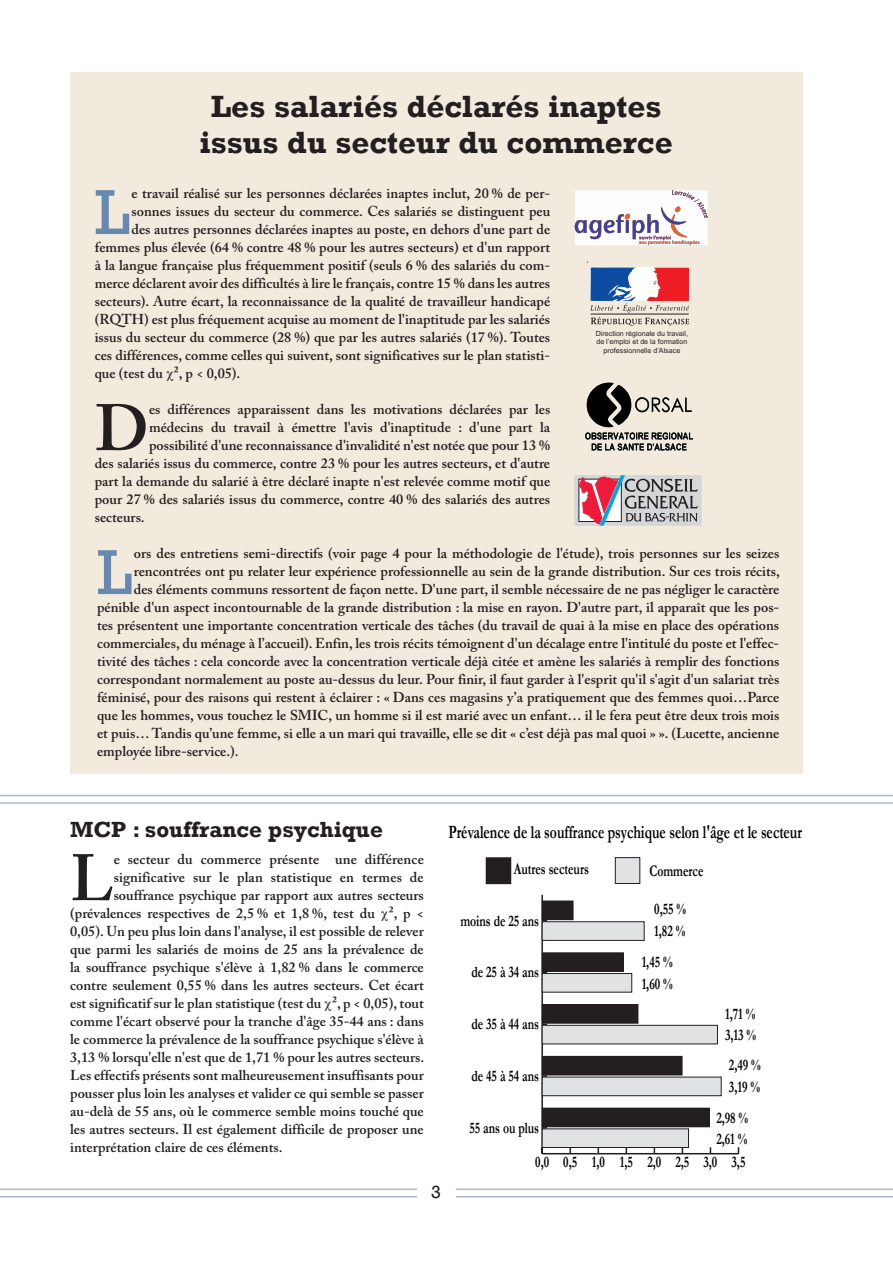
<style>
.page{position:relative;width:893px;height:1263px;background:#fff}
.page>*{position:absolute;margin:0;border:0;box-sizing:border-box;transform-origin:0 0}
.t1{font:600 64.95px "Adobe Caslon Pro";color:#231f20}
.t2{font:64.5px "Rockwell";color:#6589b1;scale:1.04 1}
.t3{font:700 31.5px/36px "Rockwell";color:#231f20;text-align:center}
.t4{font:700 22.5px "Rockwell";color:#231f20}
.t5{font:700 18.9px "Garamond";color:#000;scale:.72 1}
.t6{font:18px "Rockwell";color:#231f20}
.t7{font:700 16.2px/21.6px "Garamond";color:#000;scale:.72 1}
.t8{font:600 14.25px "Adobe Caslon Pro";color:#231f20}
.t9{font:7.2px/8.6px "Arial";color:#231f20;text-align:center}
</style>
<div class="page">
<div style="left:70px;top:72px;width:732px;height:702px;background:#f2ebdd"></div>
<hr style="left:0;top:1188px;width:893px;height:2px;background:#a8b9d2">
<hr style="left:0;top:1196px;width:893px;height:1px;background:#a8b9d2">
<hr style="left:542px;top:1153px;width:196px;height:1px;background:#231f20">
<hr style="left:541px;top:895px;width:2px;height:259px;background:#231f20">
<div style="left:615px;top:858px;width:25px;height:25px;background:#e1e2e4"></div>
<div style="left:615px;top:857px;width:25px;height:27px;border:1px solid #231f20"></div>
<div style="left:542px;top:922px;width:102px;height:18px;background:#e1e2e4"></div>
<div style="left:542px;top:921px;width:103px;height:20px;border:1px solid #231f20"></div>
<div style="left:542px;top:973px;width:90px;height:19px;background:#e1e2e4"></div>
<div style="left:542px;top:973px;width:90px;height:19px;border:1px solid #231f20"></div>
<div style="left:542px;top:1025px;width:175px;height:19px;background:#e1e2e4"></div>
<div style="left:542px;top:1025px;width:176px;height:19px;border:1px solid #231f20"></div>
<div style="left:542px;top:1077px;width:179px;height:19px;background:#e1e2e4"></div>
<div style="left:542px;top:1077px;width:180px;height:19px;border:1px solid #231f20"></div>
<div style="left:542px;top:1129px;width:146px;height:18px;background:#e1e2e4"></div>
<div style="left:542px;top:1128px;width:147px;height:20px;border:1px solid #231f20"></div>
<div style="left:486px;top:858px;width:25px;height:26px;background:#231f20"></div>
<div style="left:486px;top:857px;width:25px;height:27px;border:1px solid #231f20"></div>
<div style="left:542px;top:901px;width:31px;height:19px;background:#231f20"></div>
<div style="left:542px;top:953px;width:81px;height:18px;background:#231f20"></div>
<div style="left:542px;top:952px;width:82px;height:20px;border:1px solid #231f20"></div>
<div style="left:542px;top:1004px;width:96px;height:19px;background:#231f20"></div>
<div style="left:542px;top:1056px;width:140px;height:19px;background:#231f20"></div>
<div style="left:542px;top:1108px;width:167px;height:19px;background:#231f20"></div>
<svg style="left:0;top:796px;width:893px;height:1px"></svg>
<hr style="left:0;top:795px;width:893px;height:1px;background:#a8b9d2">
<hr style="left:0;top:802px;width:893px;height:2px;background:#a8b9d2">
<div style="left:417px;top:1186px;width:38px;height:72px;background:#fff"></div>
<svg style="left:575px;top:190px;width:133px;height:55px;background:#e3dee5"></svg>
<svg style="left:575px;top:475px;width:126px;height:51px;background:#b99fa7"></svg>
<svg style="left:587px;top:262px;width:102px;height:64px"></svg>
<svg style="left:585px;top:383px;width:108px;height:68px"></svg>
<h3 class="t3" style="left:200px;top:88px;width:475px">Les salariés déclarés inaptes issus du secteur du commerce</h3>
<h2 class="t2" style="left:95px;top:175px;width:35px">L</h2>
<p class="t8" style="left:131px;top:185px;width:420px">e travail réalisé sur les personnes déclarées inaptes inclut, 20 % de per-</p>
<p class="t8" style="left:131px;top:203px;width:420px">sonnes issues du secteur du commerce. Ces salariés se distinguent peu</p>
<p class="t8" style="left:131px;top:221px;width:420px">des autres personnes déclarées inaptes au poste, en dehors d'une part de</p>
<p class="t8" style="left:95px;top:239px;width:457px">femmes plus élevée (64 % contre 48 % pour les autres secteurs) et d'un rapport</p>
<p class="t8" style="left:95px;top:257px;width:457px">à la langue française plus fréquemment positif (seuls 6 % des salariés du com-</p>
<p class="t8" style="left:95px;top:275px;width:457px">merce déclarent avoir des difficultés à lire le français, contre 15 % dans les autres</p>
<p class="t8" style="left:95px;top:293px;width:457px">secteurs). Autre écart, la reconnaissance de la qualité de travailleur handicapé</p>
<p class="t8" style="left:95px;top:311px;width:457px">(RQTH) est plus fréquement acquise au moment de l'inaptitude par les salariés</p>
<p class="t8" style="left:95px;top:329px;width:457px">issus du secteur du commerce (28 %) que par les autres salariés (17 %). Toutes</p>
<p class="t8" style="left:95px;top:347px;width:457px">ces différences, comme celles qui suivent, sont significatives sur le plan statisti-</p>
<p class="t8" style="left:95px;top:365px;width:147px">que (test du ², p &lt; 0,05).</p>
<h1 class="t1" style="left:95px;top:390px;width:56px">D</h1>
<p class="t8" style="left:149px;top:401px;width:403px">es différences apparaissent dans les motivations déclarées par les</p>
<p class="t8" style="left:149px;top:419px;width:403px">médecins du travail à émettre l'avis d'inaptitude : d'une part la</p>
<p class="t8" style="left:149px;top:437px;width:403px">possibilité d'une reconnaissance d'invalidité n'est notée que pour 13 %</p>
<p class="t8" style="left:95px;top:455px;width:457px">des salariés issus du commerce, contre 23 % pour les autres secteurs, et d'autre</p>
<p class="t8" style="left:95px;top:473px;width:457px">part la demande du salarié à être déclaré inapte n'est relevée comme motif que</p>
<p class="t8" style="left:95px;top:491px;width:457px">pour 27 % des salariés issus du commerce, contre 40 % des salariés des autres</p>
<p class="t8" style="left:95px;top:509px;width:52px">secteurs.</p>
<p class="t9" style="left:596px;top:329px;width:94px">Direction régionale du travail, de l’emploi et de la formation professionnelle d’Alsace</p>
<h2 class="t2" style="left:97px;top:535px;width:35px">L</h2>
<p class="t8" style="left:134px;top:545px;width:647px">ors des entretiens semi-directifs (voir page 4 pour la méthodologie de l'étude), trois personnes sur les seizes</p>
<p class="t8" style="left:134px;top:563px;width:647px">rencontrées ont pu relater leur expérience professionnelle au sein de la grande distribution. Sur ces trois récits,</p>
<p class="t8" style="left:134px;top:581px;width:647px">des éléments communs ressortent de façon nette. D'une part, il semble nécessaire de ne pas négliger le caractère</p>
<p class="t8" style="left:97px;top:599px;width:684px">pénible d'un aspect incontournable de la grande distribution : la mise en rayon. D'autre part, il apparaît que les pos-</p>
<p class="t8" style="left:97px;top:617px;width:684px">tes présentent une importante concentration verticale des tâches (du travail de quai à la mise en place des opérations</p>
<p class="t8" style="left:97px;top:635px;width:684px">commerciales, du ménage à l’accueil). Enfin, les trois récits témoignent d'un décalage entre l'intitulé du poste et l'effec-</p>
<p class="t8" style="left:97px;top:653px;width:684px">tivité des tâches : cela concorde avec la concentration verticale déjà citée et amène les salariés à remplir des fonctions</p>
<p class="t8" style="left:97px;top:671px;width:684px">correspondant normalement au poste au-dessus du leur. Pour finir, il faut garder à l'esprit qu'il s'agit d'un salariat très</p>
<p class="t8" style="left:97px;top:689px;width:684px">féminisé, pour des raisons qui restent à éclairer : « Dans ces magasins y’a pratiquement que des femmes quoi…Parce</p>
<p class="t8" style="left:97px;top:707px;width:684px">que les hommes, vous touchez le SMIC, un homme si il est marié avec un enfant… il le fera peut être deux trois mois</p>
<p class="t8" style="left:97px;top:725px;width:684px">et puis… Tandis qu’une femme, si elle a un mari qui travaille, elle se dit « c’est déjà pas mal quoi » ». (Lucette, ancienne</p>
<p class="t8" style="left:97px;top:743px;width:143px">employée libre-service.).</p>
<h3 class="t4" style="left:70px;top:816px;width:314px">MCP : souffrance psychique</h3>
<h1 class="t1" style="left:70px;top:840px;width:45px">L</h1>
<p class="t8" style="left:114px;top:851px;width:312px">e secteur du commerce présente une différence</p>
<p class="t8" style="left:114px;top:869px;width:312px">significative sur le plan statistique en termes de</p>
<p class="t8" style="left:114px;top:887px;width:312px">souffrance psychique par rapport aux autres secteurs</p>
<p class="t8" style="left:70px;top:905px;width:355px">(prévalences respectives de 2,5 % et 1,8 %, test du ², p &lt;</p>
<p class="t8" style="left:70px;top:923px;width:355px">0,05). Un peu plus loin dans l'analyse, il est possible de relever</p>
<p class="t8" style="left:70px;top:941px;width:355px">que parmi les salariés de moins de 25 ans la prévalence de</p>
<p class="t8" style="left:70px;top:959px;width:355px">la souffrance psychique s'élève à 1,82 % dans le commerce</p>
<p class="t8" style="left:70px;top:977px;width:355px">contre seulement 0,55 % dans les autres secteurs. Cet écart</p>
<p class="t8" style="left:70px;top:995px;width:355px">est significatif sur le plan statistique (test du ², p &lt; 0,05), tout</p>
<p class="t8" style="left:70px;top:1013px;width:355px">comme l'écart observé pour la tranche d'âge 35-44 ans : dans</p>
<p class="t8" style="left:70px;top:1031px;width:355px">le commerce la prévalence de la souffrance psychique s'élève à</p>
<p class="t8" style="left:70px;top:1049px;width:356px">3,13 % lorsqu'elle n'est que de 1,71 % pour les autres secteurs.</p>
<p class="t8" style="left:70px;top:1067px;width:355px">Les effectifs présents sont malheureusement insuffisants pour</p>
<p class="t8" style="left:70px;top:1085px;width:355px">pousser plus loin les analyses et valider ce qui semble se passer</p>
<p class="t8" style="left:70px;top:1103px;width:355px">au-delà de 55 ans, où le commerce semble moins touché que</p>
<p class="t8" style="left:70px;top:1121px;width:355px">les autres secteurs. Il est également difficile de proposer une</p>
<p class="t8" style="left:70px;top:1139px;width:214px">interprétation claire de ces éléments.</p>
<p class="t6" style="left:431px;top:1182px;width:11px">3</p>
<h3 class="t5" style="left:448px;top:819px;width:493px">Prévalence de la souffrance psychique selon l'âge et le secteur</h3>
<p class="t7" style="left:514px;top:858px;width:106px">Autres secteurs</p>
<p class="t7" style="left:650px;top:860px;width:76px">Commerce</p>
<p class="t7" style="left:460px;top:910px;width:111px">moins de 25 ans</p>
<p class="t7" style="left:471px;top:961px;width:96px">de 25 à 34 ans</p>
<p class="t7" style="left:471px;top:1013px;width:96px">de 35 à 44 ans</p>
<p class="t7" style="left:471px;top:1065px;width:96px">de 45 à 54 ans</p>
<p class="t7" style="left:469px;top:1117px;width:98px">55 ans ou plus</p>
<p class="t7" style="left:654px;top:899px;width:46px">0,55 %<br>1,82 %</p>
<p class="t7" style="left:642px;top:951px;width:45px">1,45 %<br>1,60 %</p>
<p class="t7" style="left:725px;top:1003px;width:45px">1,71 %<br>3,13 %</p>
<p class="t7" style="left:729px;top:1054px;width:46px">2,49 %<br>3,19 %</p>
<p class="t7" style="left:716px;top:1107px;width:46px">2,98 %<br>2,61 %</p>
<p class="t7" style="left:535px;top:1151px;width:293px">0,0 0,5 1,0 1,5 2,0 2,5 3,0 3,5</p>
</div>
